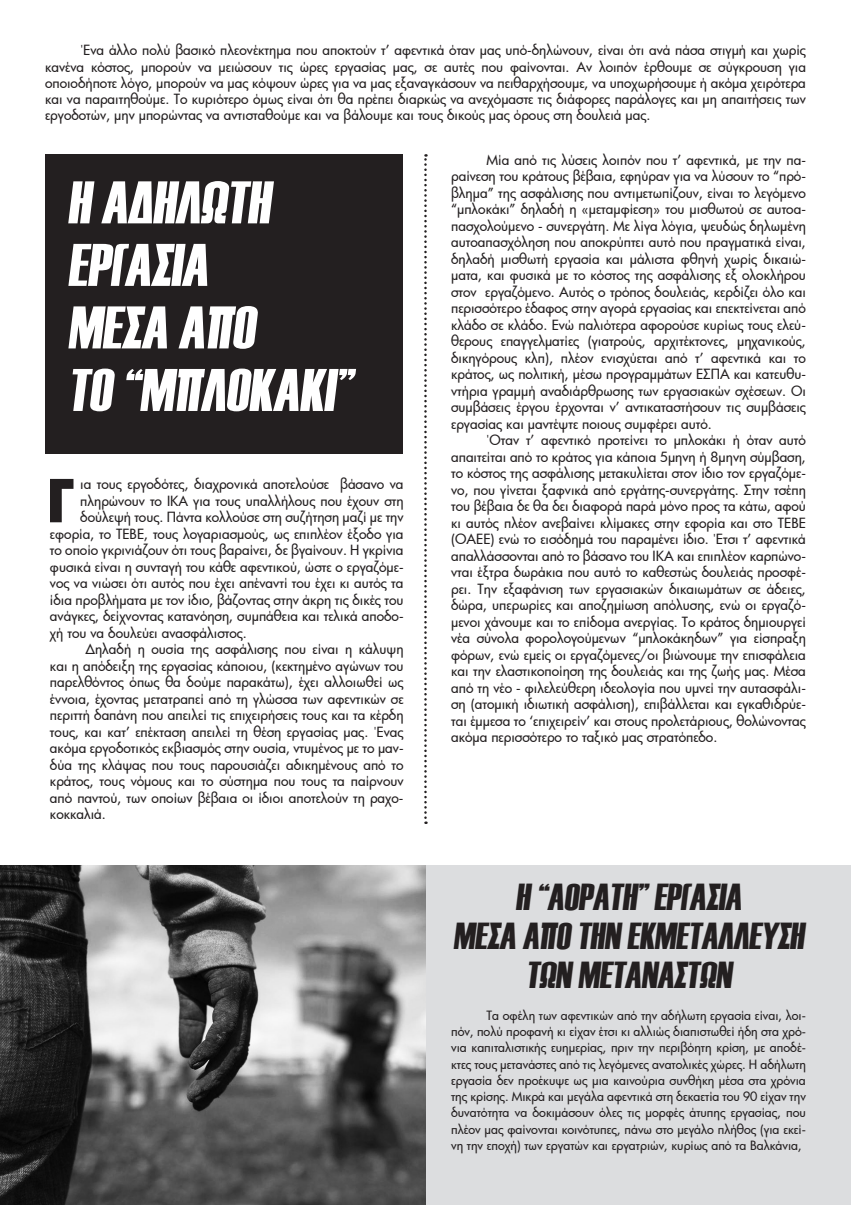
<style>
.page{position:relative;width:851px;height:1205px;background:#fff}
.page>*{position:absolute;margin:0;border:0;box-sizing:border-box;transform-origin:0 0}
.t1{font:60px/62.5px "Haettenschweiler";color:#fff}
.t2{font:700 57.5px "Futura";color:#231f20}
.t3{font:37.5px/38.8px "Haettenschweiler";color:#231f20;text-align:center}
.t4{font:500 13.75px/16.5px "Futura";color:#231f20;text-align:justify}
.t5{font:500 12.5px/16.2px "Futura";color:#231f20;text-align:justify}
</style>
<div class="page">
<div style="left:0;top:866px;width:850px;height:339px;background:#dcdddf"></div>
<div style="left:45px;top:154px;width:358px;height:300px;background:#231f20"></div>
<img style="left:0;top:866px;width:425px;height:339px">
<svg style="left:424px;top:154px;width:2px;height:670px"></svg>
<p class="t4" style="left:45px;top:42px;width:762px;text-indent:35px">Ένα άλλο πολύ βασικό πλεονέκτημα που αποκτούν τ’ αφεντικά όταν μας υπό-δηλώνουν, είναι ότι ανά πάσα στιγμή και χωρίς κανένα κόστος, μπορούν να μειώσουν τις ώρες εργασίας μας, σε αυτές που φαίνονται. Αν λοιπόν έρθουμε σε σύγκρουση για οποιοδήποτε λόγο, μπορούν να μας κόψουν ώρες για να μας εξαναγκάσουν να πειθαρχήσουμε, να υποχωρήσουμε ή ακόμα χειρότερα και να παραιτηθούμε. Το κυριότερο όμως είναι ότι θα πρέπει διαρκώς να ανεχόμαστε τις διάφορες παράλογες και μη απαιτήσεις των εργοδοτών, μην μπορώντας να αντισταθούμε και να βάλουμε και τους δικούς μας όρους στη δουλειά μας.</p>
<h1 class="t1" style="left:67px;top:171px;width:295px">Η ΑΔΗΛΩΤΗ<br>ΕΡΓΑΣΙΑ<br>ΜΕΣΑ ΑΠΟ<br>ΤΟ “ΜΠΛΟΚΑΚΙ”</h1>
<h2 class="t2" style="left:46px;top:460px;width:30px">Γ</h2>
<p class="t4" style="left:80px;top:476px;width:325px">ια τους εργοδότες, διαχρονικά αποτελούσε βάσανο να</p>
<p class="t4" style="left:80px;top:492px;width:325px">πληρώνουν το ΙΚΑ για τους υπαλλήλους που έχουν στη</p>
<p class="t4" style="left:80px;top:509px;width:325px">δούλεψή τους. Πάντα κολλούσε στη συζήτηση μαζί με την</p>
<p class="t4" style="left:50px;top:525px;width:355px">εφορία, το ΤΕΒΕ, τους λογαριασμούς, ως επιπλέον έξοδο για</p>
<p class="t4" style="left:50px;top:542px;width:355px">το οποίο γκρινιάζουν ότι τους βαραίνει, δε βγαίνουν. Η γκρίνια</p>
<p class="t4" style="left:50px;top:558px;width:355px">φυσικά είναι η συνταγή του κάθε αφεντικού, ώστε ο εργαζόμε-</p>
<p class="t4" style="left:50px;top:575px;width:355px">νος να νιώσει ότι αυτός που έχει απέναντί του έχει κι αυτός τα</p>
<p class="t4" style="left:50px;top:591px;width:355px">ίδια προβλήματα με τον ίδιο, βάζοντας στην άκρη τις δικές του</p>
<p class="t4" style="left:50px;top:608px;width:355px">ανάγκες, δείχνοντας κατανόηση, συμπάθεια και τελικά αποδο-</p>
<p class="t4" style="left:50px;top:624px;width:198px">χή του να δουλεύει ανασφάλιστος.</p>
<p class="t4" style="left:85px;top:641px;width:319px">Δηλαδή η ουσία της ασφάλισης που είναι η κάλυψη</p>
<p class="t4" style="left:50px;top:657px;width:355px">και η απόδειξη της εργασίας κάποιου, (κεκτημένο αγώνων του</p>
<p class="t4" style="left:50px;top:674px;width:355px">παρελθόντος όπως θα δούμε παρακάτω), έχει αλλοιωθεί ως</p>
<p class="t4" style="left:50px;top:690px;width:355px">έννοια, έχοντας μετατραπεί από τη γλώσσα των αφεντικών σε</p>
<p class="t4" style="left:50px;top:707px;width:355px">περιττή δαπάνη που απειλεί τις επιχειρήσεις τους και τα κέρδη</p>
<p class="t4" style="left:50px;top:723px;width:355px">τους, και κατ’ επέκταση απειλεί τη θέση εργασίας μας. Ένας</p>
<p class="t4" style="left:50px;top:740px;width:355px">ακόμα εργοδοτικός εκβιασμός στην ουσία, ντυμένος με το μαν-</p>
<p class="t4" style="left:50px;top:756px;width:355px">δύα της κλάψας που τους παρουσιάζει αδικημένους από το</p>
<p class="t4" style="left:50px;top:773px;width:355px">κράτος, τους νόμους και το σύστημα που τους τα παίρνουν</p>
<p class="t4" style="left:50px;top:789px;width:355px">από παντού, των οποίων βέβαια οι ίδιοι αποτελούν τη ραχο-</p>
<p class="t4" style="left:50px;top:806px;width:57px">κοκκαλιά.</p>
<p class="t4" style="left:451px;top:151px;width:356px;text-indent:35px">Μία από τις λύσεις λοιπόν που τ’ αφεντικά, με την πα&shy;ραίνεση του κράτους βέβαια, εφηύραν για να λύσουν το “πρό&shy;βλημα” της ασφάλισης που αντιμετωπίζουν, είναι το λεγόμενο “μπλοκάκι” δηλαδή η «μεταμφίεση» του μισθωτού σε αυτοα&shy;πασχολούμενο - συνεργάτη. Με λίγα λόγια, ψευδώς δηλωμένη αυτοαπασχόληση που αποκρύπτει αυτό που πραγματικά είναι, δηλαδή μισθωτή εργασία και μάλιστα φθηνή χωρίς δικαιώ&shy;ματα, και φυσικά με το κόστος της ασφάλισης εξ ολοκλήρου στον εργαζόμενο. Αυτός ο τρόπος δουλειάς, κερδίζει όλο και περισσότερο έδαφος στην αγορά εργασίας και επεκτείνεται από κλάδο σε κλάδο. Ενώ παλιότερα αφορούσε κυρίως τους ελεύ&shy;θερους επαγγελματίες (γιατρούς, αρχιτέκτονες, μηχανικούς, δικηγόρους κλπ), πλέον ενισχύεται από τ’ αφεντικά και το κράτος, ως πολιτική, μέσω προγραμμάτων ΕΣΠΑ και κατευθυ&shy;ντήρια γραμμή αναδιάρθρωσης των εργασιακών σχέσεων. Οι συμβάσεις έργου έρχονται ν’ αντικαταστήσουν τις συμβάσεις εργασίας και μαντέψτε ποιους συμφέρει αυτό.</p>
<p class="t4" style="left:451px;top:431px;width:356px;text-indent:35px">Όταν τ’ αφεντικό προτείνει το μπλοκάκι ή όταν αυτό απαιτείται από το κράτος για κάποια 5μηνη ή 8μηνη σύμβαση, το κόστος της ασφάλισης μετακυλίεται στον ίδιο τον εργαζόμε&shy;νο, που γίνεται ξαφνικά από εργάτης-συνεργάτης. Στην τσέπη του βέβαια δε θα δει διαφορά παρά μόνο προς τα κάτω, αφού κι αυτός πλέον ανεβαίνει κλίμακες στην εφορία και στο ΤΕΒΕ (ΟΑΕΕ) ενώ το εισόδημά του παραμένει ίδιο. Έτσι τ’ αφεντικά απαλλάσσονται από το βάσανο του ΙΚΑ και επιπλέον καρπώνο&shy;νται έξτρα δωράκια που αυτό το καθεστώς δουλειάς προσφέ&shy;ρει. Την εξαφάνιση των εργασιακών δικαιωμάτων σε άδειες, δώρα, υπερωρίες και αποζημίωση απόλυσης, ενώ οι εργαζό&shy;μενοι χάνουμε και το επίδομα ανεργίας. Το κράτος δημιουργεί νέα σύνολα φορολογούμενων “μπλοκάκηδων” για είσπραξη φόρων, ενώ εμείς οι εργαζόμενες/οι βιώνουμε την επισφάλεια και την ελαστικοποίηση της δουλειάς και της ζωής μας. Μέσα από τη νέο - φιλελεύθερη ιδεολογία που υμνεί την αυτασφάλι&shy;ση (ατομική ιδιωτική ασφάλιση), επιβάλλεται και εγκαθιδρύε&shy;ται έμμεσα το ‘επιχειρείν’ και στους προλετάριους, θολώνοντας ακόμα περισσότερο το ταξικό μας στρατόπεδο.</p>
<h3 class="t3" style="left:453px;top:878px;width:358px">Η “ΑΟΡΑΤΗ”ΕΡΓΑΣΙΑ<br>ΜΕΣΑ ΑΠΟ ΤΗΝ ΕΚΜΕΤΑΛΛΕΥΣΗ<br>ΤΩΝ ΜΕΤΑΝΑΣΤΩΝ</h3>
<p class="t5" style="left:451px;top:1007px;width:356px;text-indent:35px">Τα οφέλη των αφεντικών από την αδήλωτη εργασία είναι, λοι&shy;πόν, πολύ προφανή κι είχαν έτσι κι αλλιώς διαπιστωθεί ήδη στα χρό&shy;νια καπιταλιστικής ευημερίας, πριν την περιβόητη κρίση, με αποδέ&shy;κτες τους μετανάστες από τις λεγόμενες ανατολικές χώρες. Η αδήλωτη εργασία δεν προέκυψε ως μια καινούρια συνθήκη μέσα στα χρόνια της κρίσης. Μικρά και μεγάλα αφεντικά στη δεκαετία του 90 είχαν την δυνατότητα να δοκιμάσουν όλες τις μορφές άτυπης εργασίας, που πλέον μας φαίνονται κοινότυπες, πάνω στο μεγάλο πλήθος (για εκεί&shy;νη την εποχή) των εργατών και εργατριών, κυρίως από τα Βαλκάνια,</p>
</div>
